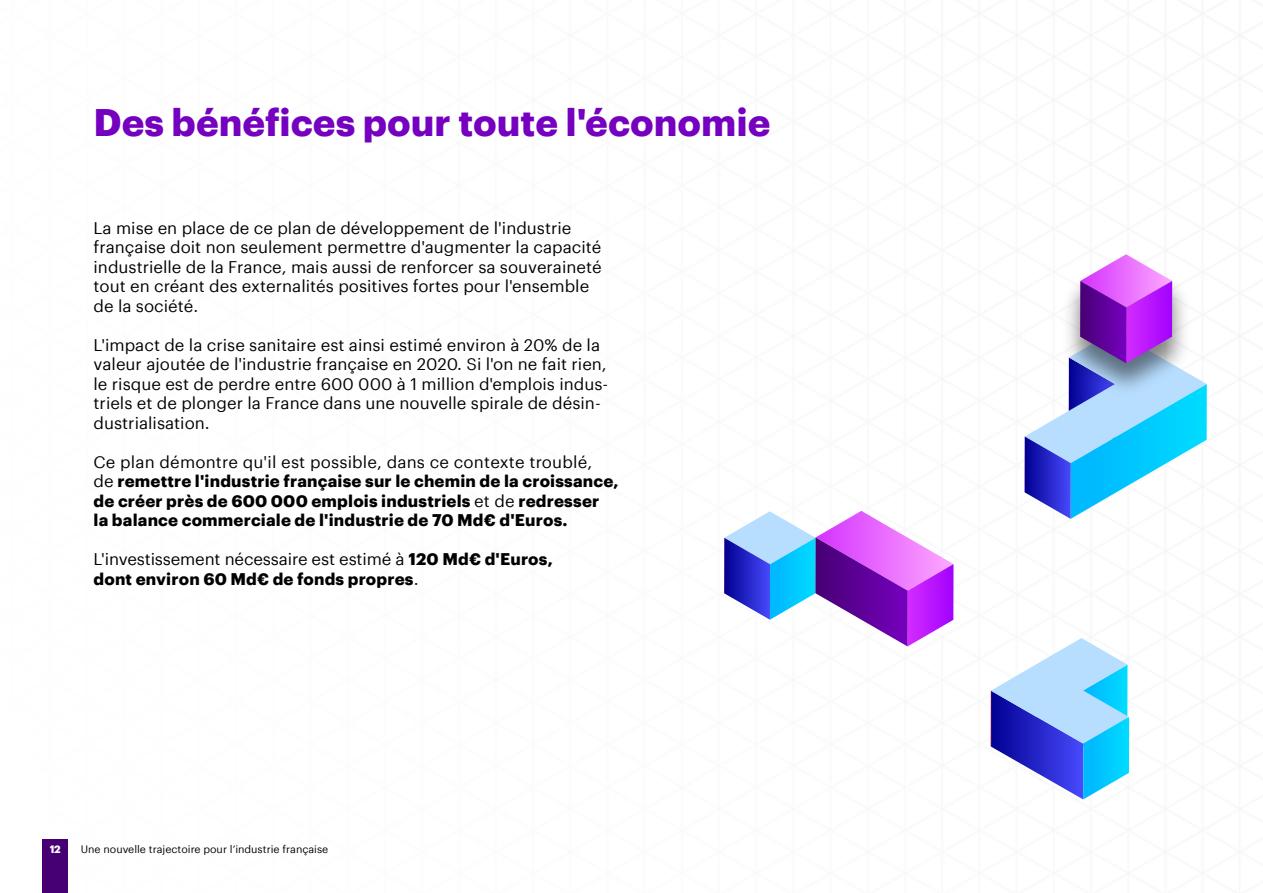
<style>
.page{position:relative;width:1263px;height:893px;background:#fff}
.page>*{position:absolute;margin:0;border:0;box-sizing:border-box;transform-origin:0 0}
.t1{font:700 37.5px "Graphik";color:#7500c0}
.t2{font:16.5px/19.5px "Graphik";color:#000}
.t3{font:700 16.5px/19.5px "Graphik";letter-spacing:.01em;color:#000}
.t4{font:10.5px "Graphik";color:#000}
.t5{font:700 10.5px "Graphik";color:#fff}
.s1{font-weight:400}
</style>
<div class="page">
<svg style="left:991px;top:638px;width:138px;height:161px"></svg>
<svg style="left:724px;top:511px;width:229px;height:135px"></svg>
<svg style="left:1024px;top:254px;width:183px;height:265px"></svg>
<div style="left:43px;top:839px;width:25px;height:54px;background:#460073"></div>
<h1 class="t1" style="left:94px;top:93px;width:678px">Des bénéfices pour toute l'économie</h1>
<p class="t2" style="left:94px;top:216px;width:510px">La mise en place de ce plan de développement de l'industrie française doit non seulement permettre d'augmenter la capacité industrielle de la France, mais aussi de renforcer sa souveraineté tout en créant des externalités positives fortes pour l'ensemble de la société.</p>
<p class="t2" style="left:94px;top:333px;width:516px">L'impact de la crise sanitaire est ainsi estimé environ à 20% de la valeur ajoutée de l'industrie française en 2020. Si l'on ne fait rien, le risque est de perdre entre 600 000 à 1 million d'emplois indus&shy;triels et de plonger la France dans une nouvelle spirale de désin&shy;dustrialisation.</p>
<p class="t3" style="left:94px;top:450px;width:527px"><span class="s1">Ce plan démontre qu'il est possible, dans ce contexte troublé,<br>de</span> remettre l'industrie française sur le chemin de la croissance, de créer près de 600 000 emplois industriels <span class="s1">et de</span> redresser<br>la balance commerciale de l'industrie de 70 Md€ d'Euros.</p>
<p class="t3" style="left:94px;top:548px;width:461px"><span class="s1">L'investissement nécessaire est estimé à</span> 120 Md€ d'Euros, dont environ 60 Md€ de fonds propres<span class="s1">.</span></p>
<p class="t5" style="left:50px;top:841px;width:13px">12</p>
<p class="t4" style="left:81px;top:842px;width:249px">Une nouvelle trajectoire pour l’industrie française</p>
</div>
